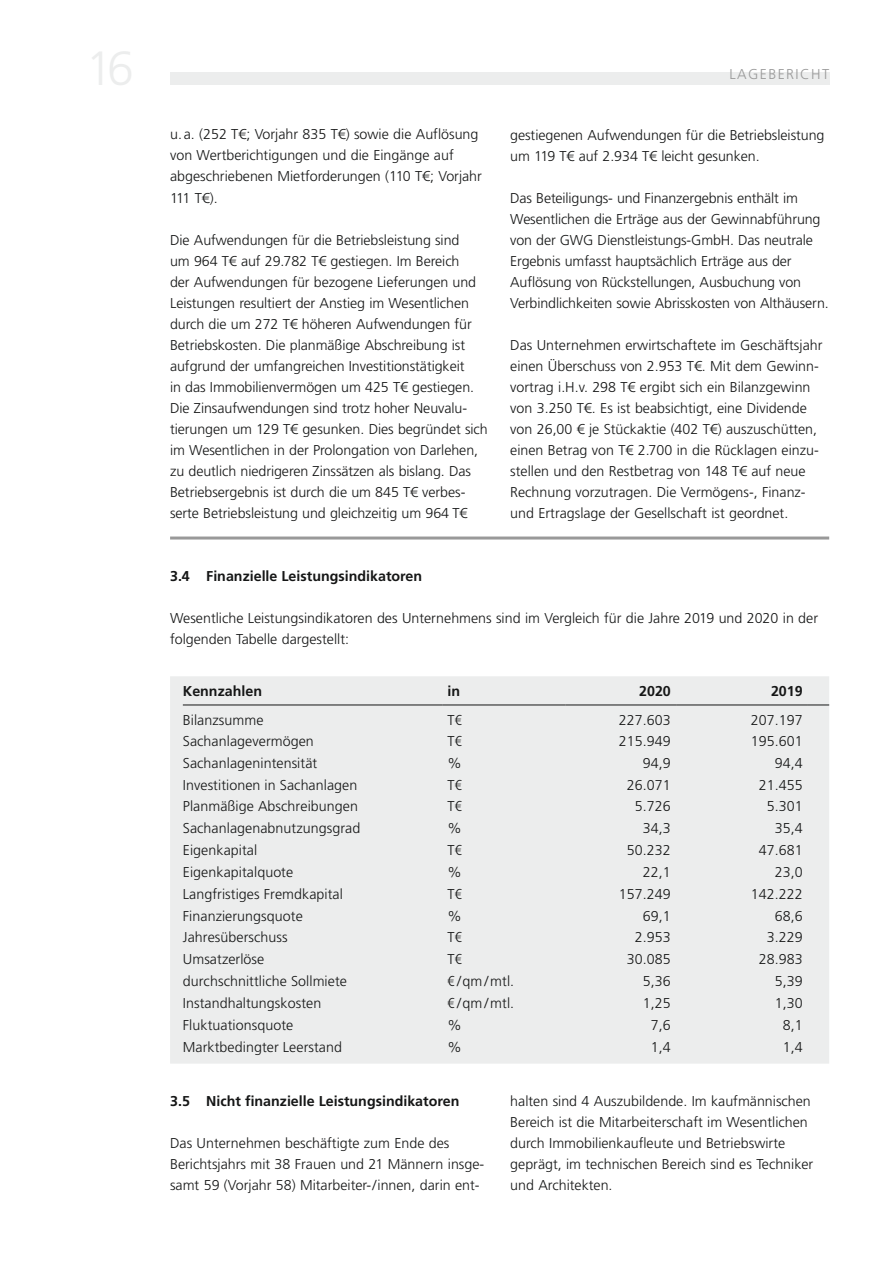
<style>
.page{position:relative;width:893px;height:1263px;background:#fff}
.page>*{position:absolute;margin:0;border:0;box-sizing:border-box;transform-origin:0 0}
.t1{font:300 14.25px/21px "Frutiger";color:#151616}
.t2{font:700 14.25px "Frutiger";color:#151616}
.t3{font:300 14.25px "Frutiger";letter-spacing:.1em;color:#999}
.s1{font-family:"Frutiger LT Std"}
.s2{font-family:"Frutiger LT Std";font-stretch:condensed;font-size:14.4px}
</style>
<div class="page">
<div style="left:170px;top:72px;width:659px;height:13px;background:#eceded"></div>
<hr style="left:170px;top:536px;width:659px;height:3px;background:#999">
<div style="left:170px;top:676px;width:659px;height:387px;background:#eceded"></div>
<hr style="left:183px;top:705px;width:259px;height:1px;background:#151616">
<hr style="left:442px;top:705px;width:124px;height:1px;background:#151616">
<hr style="left:566px;top:705px;width:110px;height:1px;background:#151616">
<hr style="left:676px;top:705px;width:132px;height:1px;background:#151616">
<svg style="left:808px;top:705px;width:21px;height:1px"></svg>
<p class="t1" style="left:170px;top:124px;width:313px">u.a. (252 T<span class="s1">€</span>; Vorjahr 835 T<span class="s1">€</span>) sowie die Auflösung von Wertberichtigungen und die Eingänge auf abgeschriebenen Mietforderungen (110 T<span class="s1">€</span>; Vorjahr 111 T<span class="s1">€</span>).</p>
<p class="t1" style="left:170px;top:229px;width:319px">Die Aufwendungen für die Betriebsleistung sind<br>um 964 T<span class="s1">€</span> auf 29.782 T<span class="s1">€</span> gestiegen. Im Bereich<br>der Aufwendungen für bezogene Lieferungen und Leistungen resultiert der Anstieg im Wesentlichen durch die um 272 T<span class="s1">€</span> höheren Aufwendungen für Betriebskosten. Die planmäßige Abschreibung ist aufgrund der umfangreichen Investitionstätigkeit<br>in das Immobilienvermögen um 425 T<span class="s1">€</span> gestiegen.<br>Die Zinsaufwendungen sind trotz hoher Neuvalu&shy;tierungen um 129 T<span class="s1">€</span> gesunken. Dies begründet sich im Wesentlichen in der Prolongation von Darlehen, zu deutlich niedrigeren Zinssätzen als bislang. Das Betriebsergebnis ist durch die um 845 T<span class="s1">€</span> verbes&shy;serte Betriebsleistung und gleichzeitig um 964 T<span class="s1">€</span></p>
<p class="t3" style="left:729px;top:66px;width:101px">LAGEBERICHT</p>
<p class="t1" style="left:510px;top:124px;width:316px">gestiegenen Aufwendungen für die Betriebsleistung um 119 T<span class="s1">€</span> auf 2.934 T<span class="s1">€</span> leicht gesunken.</p>
<p class="t1" style="left:510px;top:187px;width:320px">Das Beteiligungs- und Finanzergebnis enthält im Wesentlichen die Erträge aus der Gewinnabführung von der GWG Dienstleistungs-GmbH. Das neutrale Ergebnis umfasst hauptsächlich Erträge aus der Auflösung von Rückstellungen, Ausbuchung von Verbindlichkeiten sowie Abrisskosten von Althäusern.</p>
<p class="t1" style="left:510px;top:334px;width:314px">Das Unternehmen erwirtschaftete im Geschäftsjahr einen Überschuss von 2.953 T<span class="s1">€</span>. Mit dem Gewinn&shy;vortrag i.H.v. 298 T<span class="s1">€</span> ergibt sich ein Bilanzgewinn von 3.250 T<span class="s1">€</span>. Es ist beabsichtigt, eine Dividende von 26,00 <span class="s1">€</span> je Stückaktie (402 T<span class="s1">€</span>) auszuschütten, einen Betrag von T<span class="s1">€</span> 2.700 in die Rücklagen einzu&shy;stellen und den Restbetrag von 148 T<span class="s1">€</span> auf neue Rechnung vorzutragen. Die Vermögens-, Finanz&shy;und Ertragslage der Gesellschaft ist geordnet.</p>
<p class="t2" style="left:170px;top:567px;width:254px">3.4 Finanzielle Leistungsindikatoren</p>
<p class="t1" style="left:170px;top:607px;width:649px">Wesentliche Leistungsindikatoren des Unternehmens sind im Vergleich für die Jahre 2019 und 2020 in der folgenden Tabelle dargestellt:</p>
<p class="t2" style="left:183px;top:683px;width:81px">Kennzahlen</p>
<p class="t2" style="left:447px;top:683px;width:14px">in</p>
<p class="t2" style="left:639px;top:683px;width:33px">2020</p>
<p class="t2" style="left:771px;top:683px;width:33px">2019</p>
<p class="t1" style="left:183px;top:709px;width:82px">Bilanzsumme</p>
<p class="t1" style="left:447px;top:709px;width:16px">T<span class="s2">€</span></p>
<p class="t1" style="left:619px;top:709px;width:53px">227.603</p>
<p class="t1" style="left:751px;top:709px;width:53px">207.197</p>
<p class="t1" style="left:183px;top:730px;width:133px">Sachanlagevermögen</p>
<p class="t1" style="left:447px;top:730px;width:16px">T<span class="s2">€</span></p>
<p class="t1" style="left:619px;top:730px;width:53px">215.949</p>
<p class="t1" style="left:751px;top:730px;width:53px">195.601</p>
<p class="t1" style="left:183px;top:752px;width:136px">Sachanlagenintensität</p>
<p class="t1" style="left:447px;top:752px;width:16px">%</p>
<p class="t1" style="left:643px;top:752px;width:29px">94,9</p>
<p class="t1" style="left:775px;top:752px;width:29px">94,4</p>
<p class="t1" style="left:183px;top:774px;width:176px">Investitionen in Sachanlagen</p>
<p class="t1" style="left:447px;top:774px;width:16px">T<span class="s2">€</span></p>
<p class="t1" style="left:627px;top:774px;width:45px">26.071</p>
<p class="t1" style="left:759px;top:774px;width:45px">21.455</p>
<p class="t1" style="left:183px;top:796px;width:177px">Planmäßige Abschreibungen</p>
<p class="t1" style="left:447px;top:796px;width:16px">T<span class="s2">€</span></p>
<p class="t1" style="left:635px;top:796px;width:37px">5.726</p>
<p class="t1" style="left:767px;top:796px;width:37px">5.301</p>
<p class="t1" style="left:183px;top:818px;width:179px">Sachanlagenabnutzungsgrad</p>
<p class="t1" style="left:447px;top:818px;width:16px">%</p>
<p class="t1" style="left:643px;top:818px;width:29px">34,3</p>
<p class="t1" style="left:775px;top:818px;width:29px">35,4</p>
<p class="t1" style="left:183px;top:840px;width:76px">Eigenkapital</p>
<p class="t1" style="left:447px;top:840px;width:16px">T<span class="s2">€</span></p>
<p class="t1" style="left:627px;top:840px;width:45px">50.232</p>
<p class="t1" style="left:759px;top:840px;width:45px">47.681</p>
<p class="t1" style="left:183px;top:861px;width:112px">Eigenkapitalquote</p>
<p class="t1" style="left:447px;top:861px;width:16px">%</p>
<p class="t1" style="left:643px;top:861px;width:29px">22,1</p>
<p class="t1" style="left:775px;top:861px;width:29px">23,0</p>
<p class="t1" style="left:183px;top:883px;width:162px">Langfristiges Fremdkapital</p>
<p class="t1" style="left:447px;top:883px;width:16px">T<span class="s2">€</span></p>
<p class="t1" style="left:619px;top:883px;width:53px">157.249</p>
<p class="t1" style="left:751px;top:883px;width:53px">142.222</p>
<p class="t1" style="left:183px;top:905px;width:121px">Finanzierungsquote</p>
<p class="t1" style="left:447px;top:905px;width:16px">%</p>
<p class="t1" style="left:643px;top:905px;width:29px">69,1</p>
<p class="t1" style="left:775px;top:905px;width:29px">68,6</p>
<p class="t1" style="left:183px;top:927px;width:106px">Jahresüberschuss</p>
<p class="t1" style="left:447px;top:927px;width:16px">T<span class="s2">€</span></p>
<p class="t1" style="left:635px;top:927px;width:37px">2.953</p>
<p class="t1" style="left:767px;top:927px;width:37px">3.229</p>
<p class="t1" style="left:183px;top:949px;width:83px">Umsatzerlöse</p>
<p class="t1" style="left:447px;top:949px;width:16px">T<span class="s2">€</span></p>
<p class="t1" style="left:627px;top:949px;width:45px">30.085</p>
<p class="t1" style="left:759px;top:949px;width:45px">28.983</p>
<p class="t1" style="left:183px;top:970px;width:166px">durchschnittliche Sollmiete</p>
<p class="t1" style="left:447px;top:970px;width:68px"><span class="s2">€</span> /qm/mtl.</p>
<p class="t1" style="left:643px;top:970px;width:29px">5,36</p>
<p class="t1" style="left:775px;top:970px;width:29px">5,39</p>
<p class="t1" style="left:183px;top:992px;width:140px">Instandhaltungskosten</p>
<p class="t1" style="left:447px;top:992px;width:68px"><span class="s2">€</span> /qm/mtl.</p>
<p class="t1" style="left:643px;top:992px;width:29px">1,25</p>
<p class="t1" style="left:775px;top:992px;width:29px">1,30</p>
<p class="t1" style="left:183px;top:1014px;width:112px">Fluktuationsquote</p>
<p class="t1" style="left:447px;top:1014px;width:16px">%</p>
<p class="t1" style="left:651px;top:1014px;width:21px">7,6</p>
<p class="t1" style="left:783px;top:1014px;width:21px">8,1</p>
<p class="t1" style="left:183px;top:1036px;width:161px">Marktbedingter Leerstand</p>
<p class="t1" style="left:447px;top:1036px;width:16px">%</p>
<p class="t1" style="left:651px;top:1036px;width:21px">1,4</p>
<p class="t1" style="left:783px;top:1036px;width:21px">1,4</p>
<p class="t2" style="left:170px;top:1092px;width:291px">3.5 Nicht finanzielle Leistungsindikatoren</p>
<p class="t1" style="left:170px;top:1132px;width:313px">Das Unternehmen beschäftigte zum Ende des<br>Berichtsjahrs mit 38 Frauen und 21 Männern insge-- samt 59 (Vorjahr 58) Mitarbeiter-/innen, darin ent-</p>
<p class="t1" style="left:510px;top:1090px;width:305px">halten sind 4 Auszubildende. Im kaufmännischen Bereich ist die Mitarbeiterschaft im Wesentlichen durch Immobilienkaufleute und Betriebswirte geprägt, im technischen Bereich sind es Techniker und Architekten.</p>
</div>
